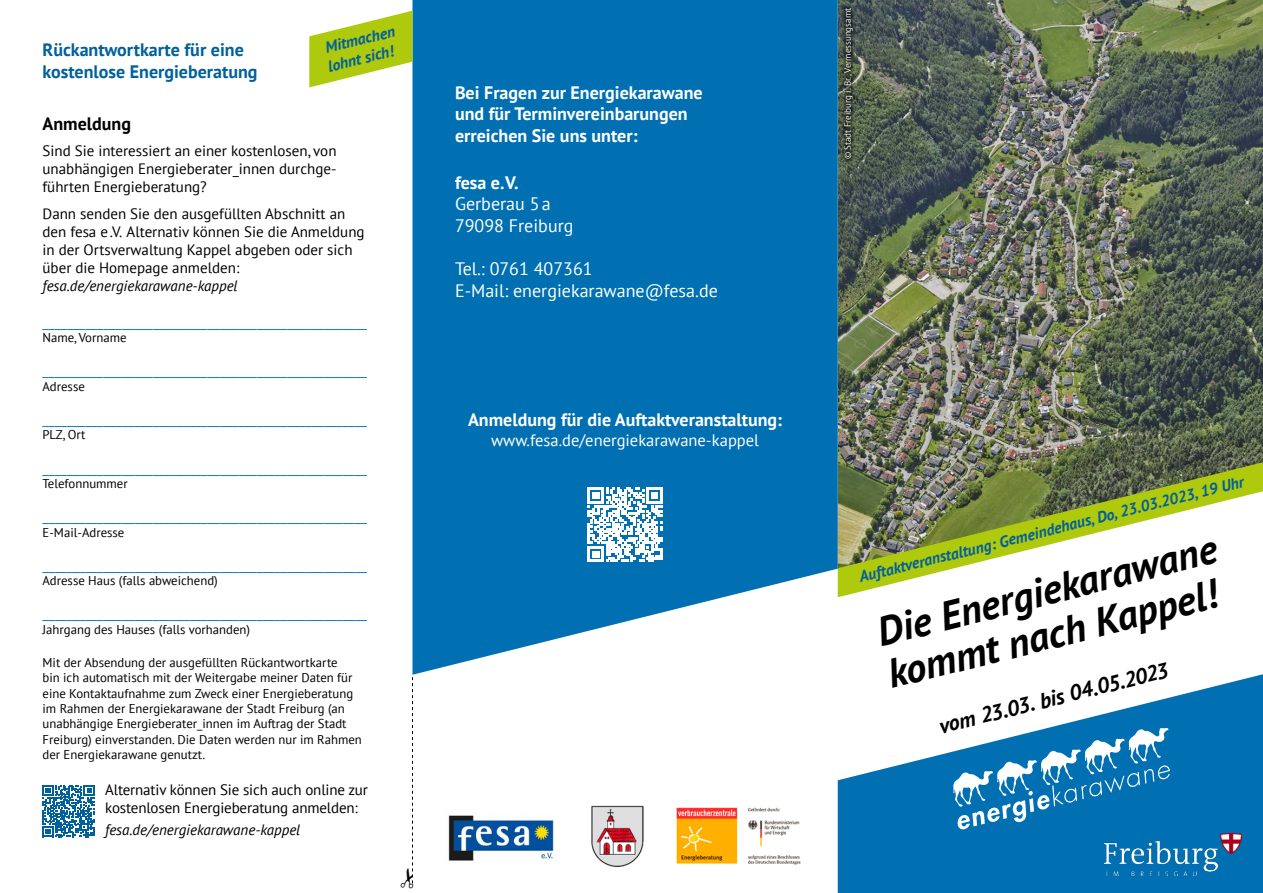
<style>
.page{position:relative;width:1263px;height:893px;background:#fff}
.page>*{position:absolute;margin:0;border:0;box-sizing:border-box;transform-origin:0 0}
.t1{font:italic 700 40.5px/43.5px "PT Sans";color:#000}
.t2{font:italic 700 21.75px "PT Sans";color:#000}
.t3{font:700 18px/21.6px "PT Sans";color:#fff}
.t4{font:18px/21.6px "PT Sans";color:#fff}
.t5{font:700 18px/21.6px "PT Sans";color:#00609c}
.t6{font:700 18px "PT Sans";color:#000}
.t7{font:16.5px "PT Sans";color:#fff}
.t8{font:italic 700 15.75px/18.9px "PT Sans";color:#00609c}
.t9{font:15px "PT Sans";color:#0070b2}
.t10{font:15px/18px "PT Sans";color:#000}
.t11{font:italic 15px "PT Sans";color:#000}
.t12{font:12.75px/15.3px "PT Sans";color:#000}
.t13{font:9px "PT Sans";color:#fff}
</style>
<div class="page">
<img style="left:838px;top:0;width:425px;height:462px">
<svg style="left:838px;top:674px;width:425px;height:219px;fill:#0070b2"></svg>
<img style="left:838px;top:462px;width:425px;height:135px">
<svg style="left:953px;top:728px;width:217px;height:101px"></svg>
<svg style="left:412px;top:0;width:426px;height:675px;background:#157bb8"></svg>
<img style="left:1104px;top:834px;width:138px;height:42px">
<img style="left:676px;top:807px;width:125px;height:58px">
<img style="left:448px;top:815px;width:106px;height:46px">
<svg style="left:588px;top:487px;width:74px;height:75px"></svg>
<img style="left:591px;top:805px;width:53px;height:62px">
<div style="left:840px;top:3px;width:17px;height:161px;background:#000;opacity:.75"></div>
<svg style="left:309px;top:11px;width:103px;height:76px"></svg>
<svg style="left:42px;top:785px;width:53px;height:52px"></svg>
<svg style="left:412px;top:677px;width:1px;height:207px"></svg>
<p class="t8" style="left:321px;top:39px;width:75px;rotate:-14deg">Mitmachen lohnt sich!</p>
<h3 class="t5" style="left:43px;top:39px;width:217px">Rückantwortkarte für eine kostenlose Energieberatung</h3>
<h3 class="t6" style="left:43px;top:112px;width:90px">Anmeldung</h3>
<p class="t10" style="left:43px;top:142px;width:296px;text-align:justify">Sind Sie interessiert an einer kostenlosen, von unabhängigen Energieberater_innen durchge&shy;führten Energieberatung?</p>
<p class="t10" style="left:43px;top:204px;width:324px">Dann senden Sie den ausgefüllten Abschnitt an den fesa e.V. Alternativ können Sie die Anmeldung in der Ortsverwaltung Kappel abgeben oder sich über die Homepage anmelden:</p>
<p class="t11" style="left:43px;top:276px;width:197px">fesa.de/energiekarawane-kappel</p>
<p class="t9" style="left:43px;top:312px;width:326px">_____________________________________________________</p>
<p class="t12" style="left:43px;top:330px;width:86px">Name, Vorname</p>
<p class="t9" style="left:43px;top:361px;width:326px">_____________________________________________________</p>
<p class="t12" style="left:43px;top:378px;width:44px">Adresse</p>
<p class="t9" style="left:43px;top:409px;width:326px">_____________________________________________________</p>
<p class="t12" style="left:43px;top:427px;width:44px">PLZ, Ort</p>
<p class="t9" style="left:43px;top:458px;width:326px">_____________________________________________________</p>
<p class="t12" style="left:43px;top:476px;width:87px">Telefonnummer</p>
<p class="t9" style="left:43px;top:506px;width:326px">_____________________________________________________</p>
<p class="t12" style="left:43px;top:524px;width:83px">E-Mail-Adresse</p>
<p class="t9" style="left:43px;top:555px;width:326px">_____________________________________________________</p>
<p class="t12" style="left:43px;top:573px;width:177px">Adresse Haus (falls abweichend)</p>
<p class="t9" style="left:43px;top:604px;width:326px">_____________________________________________________</p>
<p class="t12" style="left:43px;top:621px;width:209px">Jahrgang des Hauses (falls vorhanden)</p>
<p class="t12" style="left:43px;top:655px;width:321px">Mit der Absendung der ausgefüllten Rückantwortkarte<br>bin ich automatisch mit der Weitergabe meiner Daten für eine Kontaktaufnahme zum Zweck einer Energieberatung im Rahmen der Energiekarawane der Stadt Freiburg (an unabhängige Energieberater_innen im Auftrag der Stadt Freiburg) einverstanden. Die Daten werden nur im Rahmen der Energiekarawane genutzt.</p>
<p class="t10" style="left:105px;top:780px;width:264px">Alternativ können Sie sich auch online zur kostenlosen Energieberatung anmelden:</p>
<p class="t11" style="left:105px;top:820px;width:197px">fesa.de/energiekarawane-kappel</p>
<h3 class="t3" style="left:455px;top:81px;width:249px">Bei Fragen zur Energiekarawane und für Terminvereinbarungen erreichen Sie uns unter:</h3>
<h3 class="t3" style="left:455px;top:171px;width:65px">fesa e.V.</h3>
<h3 class="t4" style="left:455px;top:193px;width:120px">Gerberau 5a<br>79098 Freiburg</h3>
<h3 class="t4" style="left:455px;top:257px;width:264px">Tel.: 0761 407361<br>E-Mail: energiekarawane@fesa.de</h3>
<h3 class="t3" style="left:468px;top:409px;width:316px">Anmeldung für die Auftaktveranstaltung:</h3>
<p class="t7" style="left:491px;top:430px;width:269px">www.fesa.de/energiekarawane-kappel</p>
<p class="t13" style="left:842px;top:159px;width:153px;rotate:-90deg">© Stadt Freiburg i. Br., Vermessungsamt</p>
<p class="t8" style="left:857px;top:568px;width:398px;rotate:-14deg">Auftaktveranstaltung: Gemeindehaus, Do, 23.03.2023, 19 Uhr</p>
<h1 class="t1" style="left:872px;top:610px;width:350px;rotate:-14deg">Die Energiekarawane kommt nach Kappel!</h1>
<h2 class="t2" style="left:936px;top:712px;width:237px;rotate:-14deg">vom 23.03. bis 04.05.2023</h2>
</div>
